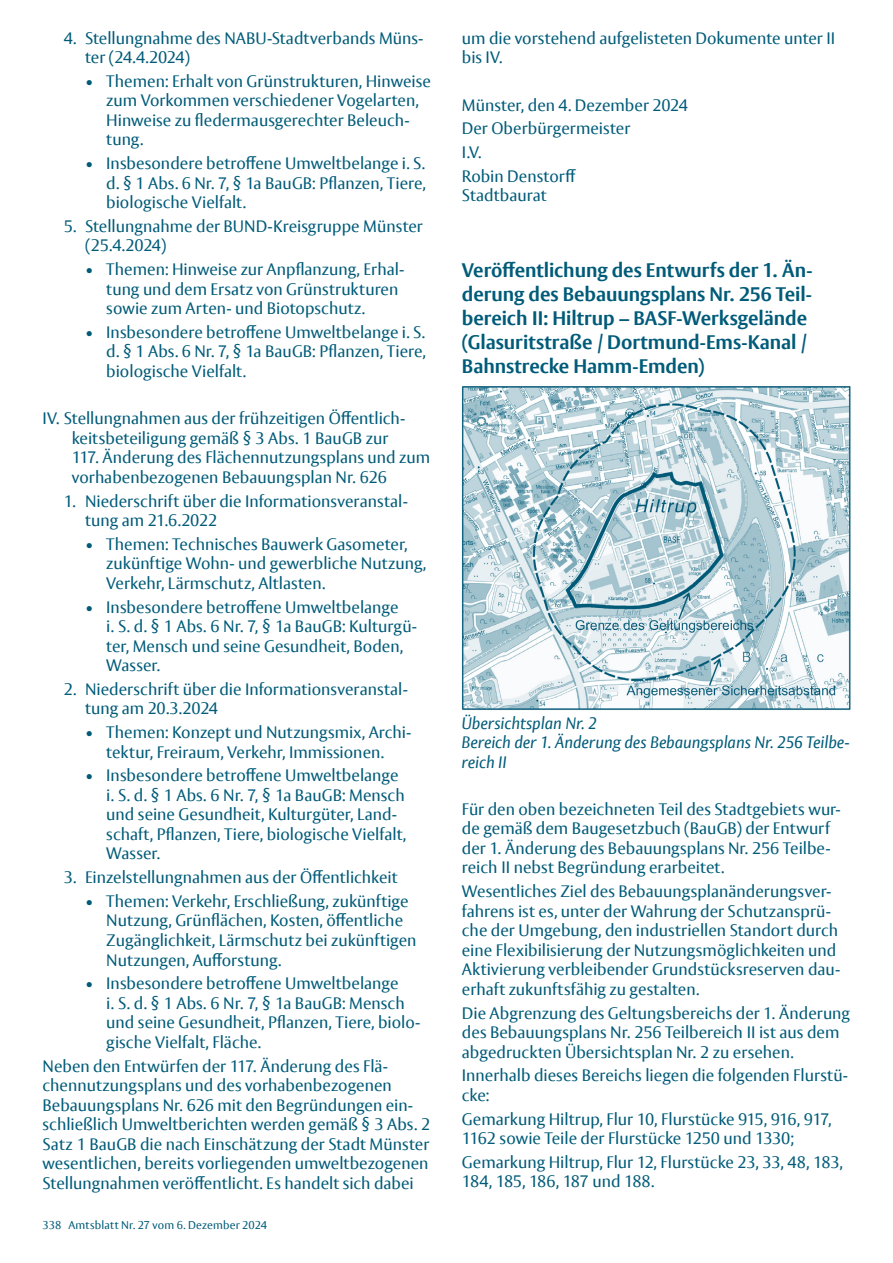
<style>
.page{position:relative;width:893px;height:1263px;background:#fff}
.page>*{position:absolute;margin:0;border:0;box-sizing:border-box;transform-origin:0 0}
.Überschrift{font:700 19.5px/24px "Vesta Pro";letter-spacing:-.005em;color:#005b79}
.Fließtext{font:16.5px/19.5px "Vesta Pro";color:#005b79}
.Aufzählung_I__II__II{font:16.5px/19.5px "Vesta Pro";color:#005b79}
.Bildunterschrift{font:italic 16.5px/19.5px "Vesta Pro";letter-spacing:-.005em;color:#005b79}
.t1{font:11.25px "Vesta Pro";letter-spacing:.015em;color:#005b79}
</style>
<div class="page">
<img style="left:461px;top:386px;width:390px;height:324px">
<p class="Fließtext" style="left:85px;top:28px;width:340px;text-indent:-21px">4. Stellungnahme des NABU-Stadtverbands Müns&shy;ter (24.4.2024)</p>
<p class="Fließtext" style="left:106px;top:71px;width:326px;text-indent:-21px">• Themen: Erhalt von Grünstrukturen, Hinweise zum Vorkommen verschiedener Vogelarten, Hinweise zu fledermausgerechter Beleuch&shy;tung.</p>
<p class="Fließtext" style="left:106px;top:153px;width:321px;text-align:justify;text-indent:-21px">• Insbesondere betroffene Umweltbelange i. S. d. § 1 Abs. 6 Nr. 7, § 1a BauGB: Pflanzen, Tiere, biologische Vielfalt.</p>
<p class="Fließtext" style="left:85px;top:216px;width:339px;text-indent:-21px">5. Stellungnahme der BUND-Kreisgruppe Münster (25.4.2024)</p>
<p class="Fließtext" style="left:106px;top:259px;width:300px;text-indent:-21px">• Themen: Hinweise zur Anpflanzung, Erhal&shy;tung und dem Ersatz von Grünstrukturen sowie zum Arten- und Biotopschutz.</p>
<p class="Fließtext" style="left:106px;top:322px;width:321px;text-align:justify;text-indent:-21px">• Insbesondere betroffene Umweltbelange i. S. d. § 1 Abs. 6 Nr. 7, § 1a BauGB: Pflanzen, Tiere, biologische Vielfalt.</p>
<p class="Aufzählung_I__II__II" style="left:72px;top:409px;width:360px;text-indent:-29px">IV. Stellungnahmen aus der frühzeitigen Öffentlich&shy;keitsbeteiligung gemäß § 3 Abs. 1 BauGB zur<br>117. Änderung des Flächennutzungsplans und zum vorhabenbezogenen Bebauungsplan Nr. 626</p>
<p class="Fließtext" style="left:85px;top:491px;width:324px;text-indent:-21px">1. Niederschrift über die Informationsveranstal&shy;tung am 21.6.2022</p>
<p class="Fließtext" style="left:106px;top:534px;width:322px;text-indent:-21px">• Themen: Technisches Bauwerk Gasometer, zukünftige Wohn- und gewerbliche Nutzung,<br>Verkehr, Lärmschutz, Altlasten.</p>
<p class="Fließtext" style="left:106px;top:597px;width:312px;text-indent:-21px">• Insbesondere betroffene Umweltbelange<br>i. S. d. § 1 Abs. 6 Nr. 7, § 1a BauGB: Kulturgü&shy;ter, Mensch und seine Gesundheit, Boden, Wasser.</p>
<p class="Fließtext" style="left:85px;top:679px;width:324px;text-indent:-21px">2. Niederschrift über die Informationsveranstal&shy;tung am 20.3.2024</p>
<p class="Fließtext" style="left:85px;top:722px;width:328px;text-align:center">• Themen: Konzept und Nutzungsmix, Archi&shy;tektur, Freiraum, Verkehr, Immissionen.</p>
<p class="Fließtext" style="left:106px;top:766px;width:301px;text-indent:-21px">• Insbesondere betroffene Umweltbelange i. S. d. § 1 Abs. 6 Nr. 7, § 1a BauGB: Mensch und seine Gesundheit, Kulturgüter, Land&shy;schaft, Pflanzen, Tiere, biologische Vielfalt, Wasser.</p>
<p class="Fließtext" style="left:64px;top:867px;width:335px">3. Einzelstellungnahmen aus der Öffentlichkeit</p>
<p class="Fließtext" style="left:106px;top:891px;width:312px;text-indent:-21px">• Themen: Verkehr, Erschließung, zukünftige Nutzung, Grünflächen, Kosten, öffentliche Zugänglichkeit, Lärmschutz bei zukünftigen Nutzungen, Aufforstung.</p>
<p class="Fließtext" style="left:106px;top:973px;width:316px;text-indent:-21px">• Insbesondere betroffene Umweltbelange<br>i. S. d. § 1 Abs. 6 Nr. 7, § 1a BauGB: Mensch und seine Gesundheit, Pflanzen, Tiere, biolo&shy;gische Vielfalt, Fläche.</p>
<p class="Fließtext" style="left:43px;top:1056px;width:389px">Neben den Entwürfen der 117. Änderung des Flä&shy;chennutzungsplans und des vorhabenbezogenen Bebauungsplans Nr. 626 mit den Begründungen ein&shy;schließlich Umweltberichten werden gemäß § 3 Abs. 2<br>Satz 1 BauGB die nach Einschätzung der Stadt Münster wesentlichen, bereits vorliegenden umweltbezogenen Stellungnahmen veröffentlicht. Es handelt sich dabei</p>
<p class="t1" style="left:43px;top:1218px;width:226px">338 Amtsblatt Nr. 27 vom 6. Dezember 2024</p>
<p class="Fließtext" style="left:462px;top:28px;width:375px">um die vorstehend aufgelisteten Dokumente unter II bis IV.</p>
<p class="Fließtext" style="left:462px;top:95px;width:228px">Münster, den 4. Dezember 2024</p>
<p class="Fließtext" style="left:462px;top:119px;width:170px">Der Oberbürgermeister</p>
<p class="Fließtext" style="left:462px;top:142px;width:21px">I.V.</p>
<p class="Fließtext" style="left:462px;top:166px;width:116px">Robin Denstorff<br>Stadtbaurat</p>
<h2 class="Überschrift" style="left:462px;top:258px;width:352px">Veröffentlichung des Entwurfs der 1. Än&shy;derung des Bebauungsplans Nr. 256 Teil&shy;bereich II: Hiltrup – BASF-Werksgelände (Glasuritstraße / Dortmund-Ems-Kanal / Bahnstrecke Hamm-Emden)</h2>
<p class="Bildunterschrift" style="left:461px;top:713px;width:390px">Übersichtsplan Nr. 2<br>Bereich der 1. Änderung des Bebaungsplans Nr. 256 Teilbe&shy;reich II</p>
<p class="Fließtext" style="left:462px;top:799px;width:380px">Für den oben bezeichneten Teil des Stadtgebiets wur&shy;de gemäß dem Baugesetzbuch (BauGB) der Entwurf der 1. Änderung des Bebauungsplans Nr. 256 Teilbe&shy;reich II nebst Begründung erarbeitet.</p>
<p class="Fließtext" style="left:462px;top:881px;width:380px">Wesentliches Ziel des Bebauungsplanänderungsver&shy;fahrens ist es, unter der Wahrung der Schutzansprü&shy;che der Umgebung, den industriellen Standort durch eine Flexibilisierung der Nutzungsmöglichkeiten und Aktivierung verbleibender Grundstücksreserven dau&shy;erhaft zukunftsfähig zu gestalten.</p>
<p class="Fließtext" style="left:462px;top:1003px;width:390px">Die Abgrenzung des Geltungsbereichs der 1. Änderung des Bebauungsplans Nr. 256 Teilbereich II ist aus dem abgedruckten Übersichtsplan Nr. 2 zu ersehen.</p>
<p class="Fließtext" style="left:462px;top:1065px;width:388px">Innerhalb dieses Bereichs liegen die folgenden Flurstü&shy;cke:</p>
<p class="Fließtext" style="left:462px;top:1109px;width:371px">Gemarkung Hiltrup, Flur 10, Flurstücke 915, 916, 917,<br>1162 sowie Teile der Flurstücke 1250 und 1330;</p>
<p class="Fließtext" style="left:462px;top:1152px;width:383px">Gemarkung Hiltrup, Flur 12, Flurstücke 23, 33, 48, 183,<br>184, 185, 186, 187 und 188.</p>
</div>
